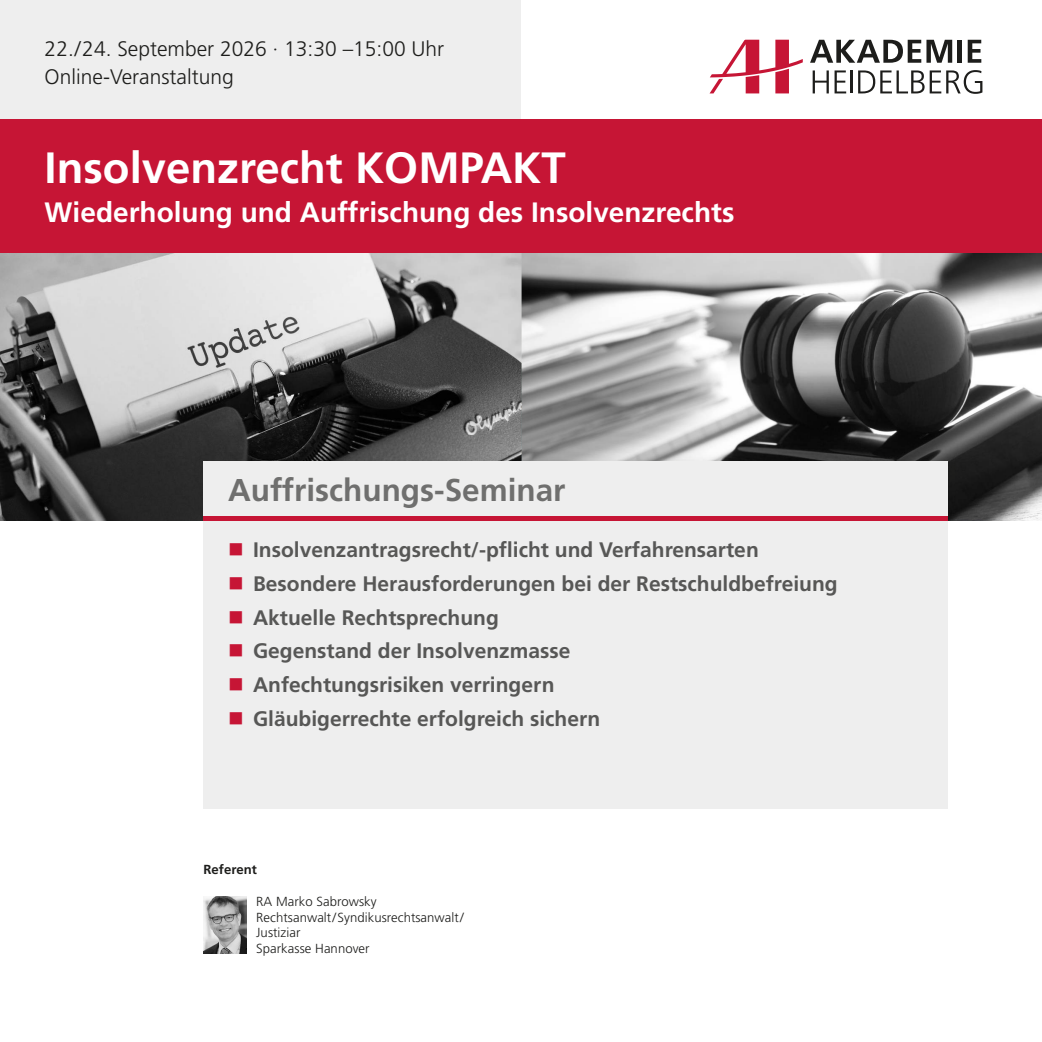
<style>
.page{position:relative;width:1042px;height:1042px;background:#fff}
.page>*{position:absolute;margin:0;border:0;box-sizing:border-box;transform-origin:0 0}
.t1{font:700 43.75px "Frutiger LT Pro";color:#fff}
.t2{font:700 31.5px "Frutiger LT Pro";color:#6f6f6e}
.t3{font:700 28px "Frutiger LT Pro";color:#fff}
.t4{font:700 21px "Frutiger LT Pro";color:#575756}
.t5{font:300 21px "Frutiger LT Pro";color:#1d1d1b}
.t6{font:300 13.12px "Frutiger LT Pro";letter-spacing:.005em;color:#1d1d1b}
.t7{font:700 13.12px "Frutiger LT Pro";letter-spacing:.005em;color:#1d1d1b}
</style>
<div class="page">
<hr style="left:0;top:521px;width:1px;height:521px;background:#eee">
<div style="left:0;top:0;width:521px;height:124px;background:#eee"></div>
<div style="left:0;top:119px;width:1042px;height:134px;background:#c61535"></div>
<svg style="left:810px;top:40px;width:142px;height:23px"></svg>
<div style="left:957px;top:40px;width:5px;height:23px;background:#1d1d1b"></div>
<svg style="left:967px;top:40px;width:14px;height:23px"></svg>
<svg style="left:812px;top:70px;width:34px;height:23px"></svg>
<hr style="left:851px;top:70px;width:2px;height:23px;background:#1d1d1b">
<svg style="left:710px;top:40px;width:93px;height:53px"></svg>
<svg style="left:858px;top:70px;width:124px;height:24px"></svg>
<img style="left:521px;top:253px;width:521px;height:268px">
<svg style="left:0;top:253px;width:521px;height:268px;background:#848484"></svg>
<img style="left:195px;top:453px;width:761px;height:68px">
<div style="left:203px;top:461px;width:744px;height:60px;background:#eee"></div>
<div style="left:0;top:521px;width:1042px;height:11px;background:#fff"></div>
<div style="left:203px;top:521px;width:744px;height:288px;background:#eee"></div>
<div style="left:203px;top:516px;width:744px;height:5px;background:#c61535"></div>
<img style="left:203px;top:896px;width:43px;height:57px">
<p class="t5" style="left:45px;top:40px;width:401px">22. / 24. September 2026 · 13:30 –15:00 Uhr</p>
<p class="t5" style="left:45px;top:68px;width:191px">Online-Veranstaltung</p>
<p class="t1" style="left:45px;top:150px;width:523px">Insolvenzrecht KOMPAKT</p>
<p class="t3" style="left:45px;top:201px;width:691px">Wiederholung und Auffrischung des Insolvenzrechts</p>
<p class="t2" style="left:228px;top:477px;width:339px">Auffrischungs-Seminar</p>
<p class="t4" style="left:253px;top:541px;width:507px">Insolvenzantragsrecht/-pflicht und Verfahrensarten</p>
<p class="t4" style="left:253px;top:575px;width:586px">Besondere Herausforderungen bei der Restschuldbefreiung</p>
<p class="t4" style="left:253px;top:609px;width:247px">Aktuelle Rechtsprechung</p>
<p class="t4" style="left:253px;top:643px;width:319px">Gegenstand der Insolvenzmasse</p>
<p class="t4" style="left:253px;top:677px;width:303px">Anfechtungsrisiken verringern</p>
<p class="t4" style="left:253px;top:710px;width:349px">Gläubigerrechte erfolgreich sichern</p>
<p class="t7" style="left:203px;top:864px;width:55px">Referent</p>
<p class="t6" style="left:256px;top:896px;width:122px">RA Marko Sabrowsky</p>
<p class="t6" style="left:256px;top:912px;width:209px">Rechtsanwalt / Syndikusrechtsanwalt /</p>
<p class="t6" style="left:256px;top:927px;width:46px">Justiziar</p>
<p class="t6" style="left:256px;top:943px;width:115px">Sparkasse Hannover</p>
</div>
